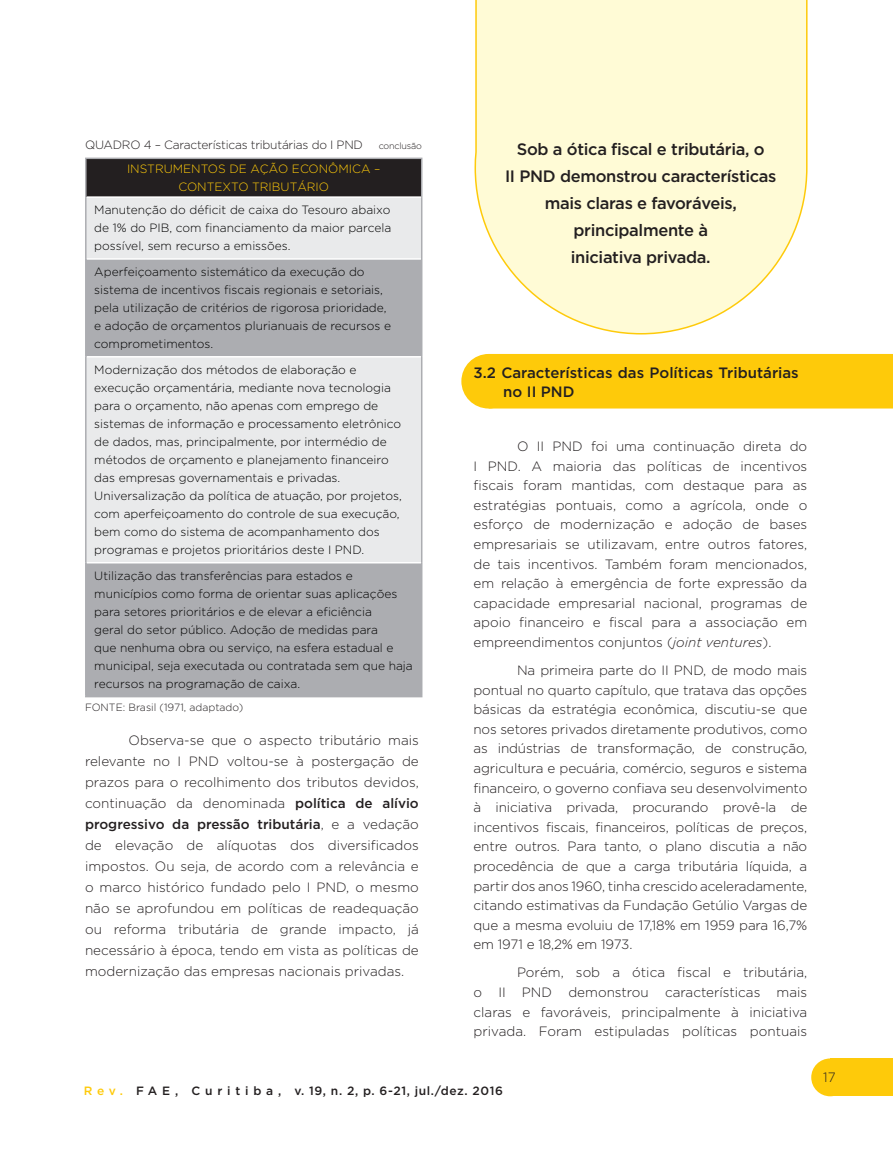
<style>
.page{position:relative;width:893px;height:1149px;background:#fff}
.page>*{position:absolute;margin:0;border:0;box-sizing:border-box;transform-origin:0 0}
.Olho{font:500 16.5px/27px "Gotham";letter-spacing:-.02em;color:#231f20;text-align:center}
.T2{font:500 15px/19.6px "Gotham";color:#231f20}
.Texto_PN{font:300 13.5px/19.6px "Gotham";color:#231f20;text-align:justify}
.Texto_Tabelas{font:300 12px/18px "Gotham";color:#000}
.t1{font:500 12px "Gotham";letter-spacing:.05em;color:#231f20}
.Texto_Tabelas-2{font:300 12px/18px "Gotham";color:#feca0a;text-align:center}
.Texto_PN-2{font:300 12px "Gotham";letter-spacing:-.02em;color:#231f20}
.Texto_PN-3{font:300 10.5px "Gotham";color:#231f20}
.Texto_PN-4{font:300 9px "Gotham";letter-spacing:-.02em;color:#231f20}
.s1{font-weight:500}
.s2{font-style:italic}
.s3{color:#feca0a}
</style>
<div class="page">
<div style="left:830px;top:1058px;width:63px;height:37px;background:#feca0a"></div>
<div style="left:811px;top:1058px;width:38px;height:37px;background:#feca0a;border-radius:50%"></div>
<div style="left:489px;top:354px;width:404px;height:54px;background:#feca0a"></div>
<div style="left:461px;top:354px;width:55px;height:54px;background:#feca0a;border-radius:50%"></div>
<div style="left:86px;top:158px;width:336px;height:39px;background:#231f20"></div>
<div style="left:87px;top:198px;width:334px;height:60px;background:#e9eaeb"></div>
<svg style="left:87px;top:259px;width:334px;height:436px;background:#c9cacc"></svg>
<hr style="left:87px;top:196px;width:334px;height:2px;background:#fff">
<hr style="left:87px;top:356px;width:334px;height:1px;background:#fff">
<hr style="left:87px;top:562px;width:334px;height:1px;background:#fff">
<hr style="left:85px;top:157px;width:337px;height:2px;background:#acadb1">
<hr style="left:85px;top:159px;width:2px;height:38px;background:#acadb1">
<hr style="left:421px;top:159px;width:1px;height:38px;background:#acadb1">
<hr style="left:85px;top:197px;width:2px;height:62px;background:#acadb1">
<hr style="left:421px;top:197px;width:1px;height:62px;background:#acadb1">
<hr style="left:85px;top:259px;width:2px;height:97px;background:#acadb1">
<hr style="left:421px;top:259px;width:1px;height:97px;background:#acadb1">
<hr style="left:85px;top:356px;width:2px;height:206px;background:#acadb1">
<hr style="left:421px;top:356px;width:1px;height:206px;background:#acadb1">
<hr style="left:85px;top:562px;width:2px;height:133px;background:#acadb1">
<hr style="left:421px;top:562px;width:1px;height:133px;background:#acadb1">
<hr style="left:85px;top:695px;width:337px;height:2px;background:#acadb1">
<svg style="left:474px;top:0;width:334px;height:335px;background:#fefad7"></svg>
<p class="Texto_PN-2" style="left:85px;top:138px;width:279px">QUADRO 4 – Características tributárias do I PND</p>
<p class="Texto_PN-4" style="left:379px;top:141px;width:45px">conclusão</p>
<p class="Olho" style="left:505px;top:135px;width:273px">Sob a ótica fiscal e tributária, o<br>II PND demonstrou características mais claras e favoráveis, principalmente à<br>iniciativa privada.</p>
<p class="Texto_Tabelas-2" style="left:127px;top:160px;width:255px">INSTRUMENTOS DE AÇÃO ECONÔMICA –<br>CONTEXTO TRIBUTÁRIO</p>
<p class="Texto_Tabelas" style="left:94px;top:201px;width:298px;text-align:justify">Manutenção do déficit de caixa do Tesouro abaixo de 1% do PIB, com financiamento da maior parcela possível, sem recurso a emissões.</p>
<p class="Texto_Tabelas" style="left:94px;top:263px;width:298px">Aperfeiçoamento sistemático da execução do sistema de incentivos fiscais regionais e setoriais, pela utilização de critérios de rigorosa prioridade, e adoção de orçamentos plurianuais de recursos e comprometimentos.</p>
<p class="Texto_Tabelas" style="left:94px;top:360px;width:309px">Modernização dos métodos de elaboração e execução orçamentária, mediante nova tecnologia para o orçamento, não apenas com emprego de sistemas de informação e processamento eletrônico de dados, mas, principalmente, por intermédio de métodos de orçamento e planejamento financeiro das empresas governamentais e privadas.<br>Universalização da política de atuação, por projetos, com aperfeiçoamento do controle de sua execução, bem como do sistema de acompanhamento dos programas e projetos prioritários deste I PND.</p>
<p class="Texto_Tabelas" style="left:94px;top:566px;width:320px">Utilização das transferências para estados e municípios como forma de orientar suas aplicações para setores prioritários e de elevar a eficiência<br>geral do setor público. Adoção de medidas para<br>que nenhuma obra ou serviço, na esfera estadual e municipal, seja executada ou contratada sem que haja recursos na programação de caixa.</p>
<p class="Texto_PN-3" style="left:85px;top:701px;width:160px">FONTE: Brasil (1971, adaptado)</p>
<p class="Texto_PN" style="left:85px;top:729px;width:335px;line-height:21px;text-indent:44px">Observa-se que o aspecto tributário mais relevante no I PND voltou-se à postergação de prazos para o recolhimento dos tributos devidos, continuação da denominada <span class="s1">política de alívio progressivo da pressão tributária</span>, e a vedação de elevação de alíquotas dos diversificados impostos. Ou seja, de acordo com a relevância e o marco histórico fundado pelo I PND, o mesmo não se aprofundou em políticas de readequação ou reforma tributária de grande impacto, já necessário à época, tendo em vista as políticas de modernização das empresas nacionais privadas.</p>
<p class="T2" style="left:503px;top:362px;width:297px;text-indent:-30px">3.2 Características das Políticas Tributárias no II PND</p>
<p class="Texto_PN" style="left:473px;top:436px;width:335px;text-indent:44px">O II PND foi uma continuação direta do I PND. A maioria das políticas de incentivos fiscais foram mantidas, com destaque para as estratégias pontuais, como a agrícola, onde o esforço de modernização e adoção de bases empresariais se utilizavam, entre outros fatores, de tais incentivos. Também foram mencionados, em relação à emergência de forte expressão da capacidade empresarial nacional, programas de apoio financeiro e fiscal para a associação em empreendimentos conjuntos (<span class="s2">joint ventures</span>).</p>
<p class="Texto_PN" style="left:473px;top:660px;width:335px;text-indent:44px">Na primeira parte do II PND, de modo mais pontual no quarto capítulo, que tratava das opções básicas da estratégia econômica, discutiu-se que nos setores privados diretamente produtivos, como as indústrias de transformação, de construção, agricultura e pecuária, comércio, seguros e sistema financeiro, o governo confiava seu desenvolvimento à iniciativa privada, procurando provê-la de incentivos fiscais, financeiros, políticas de preços, entre outros. Para tanto, o plano discutia a não procedência de que a carga tributária líquida, a partir dos anos 1960, tinha crescido aceleradamente, citando estimativas da Fundação Getúlio Vargas de que a mesma evoluiu de 17,18% em 1959 para 16,7% em 1971 e 18,2% em 1973.</p>
<p class="Texto_PN" style="left:473px;top:962px;width:335px;text-indent:44px">Porém, sob a ótica fiscal e tributária, o II PND demonstrou características mais claras e favoráveis, principalmente à iniciativa privada. Foram estipuladas políticas pontuais</p>
<p class="t1" style="left:84px;top:1083px;width:421px"><span class="s3">R e v .</span> F A E , C u r i t i b a , v. 19, n. 2, p. 6-21, jul./dez. 2016</p>
<p class="Texto_PN" style="left:823px;top:1067px;width:14px">17</p>
</div>
